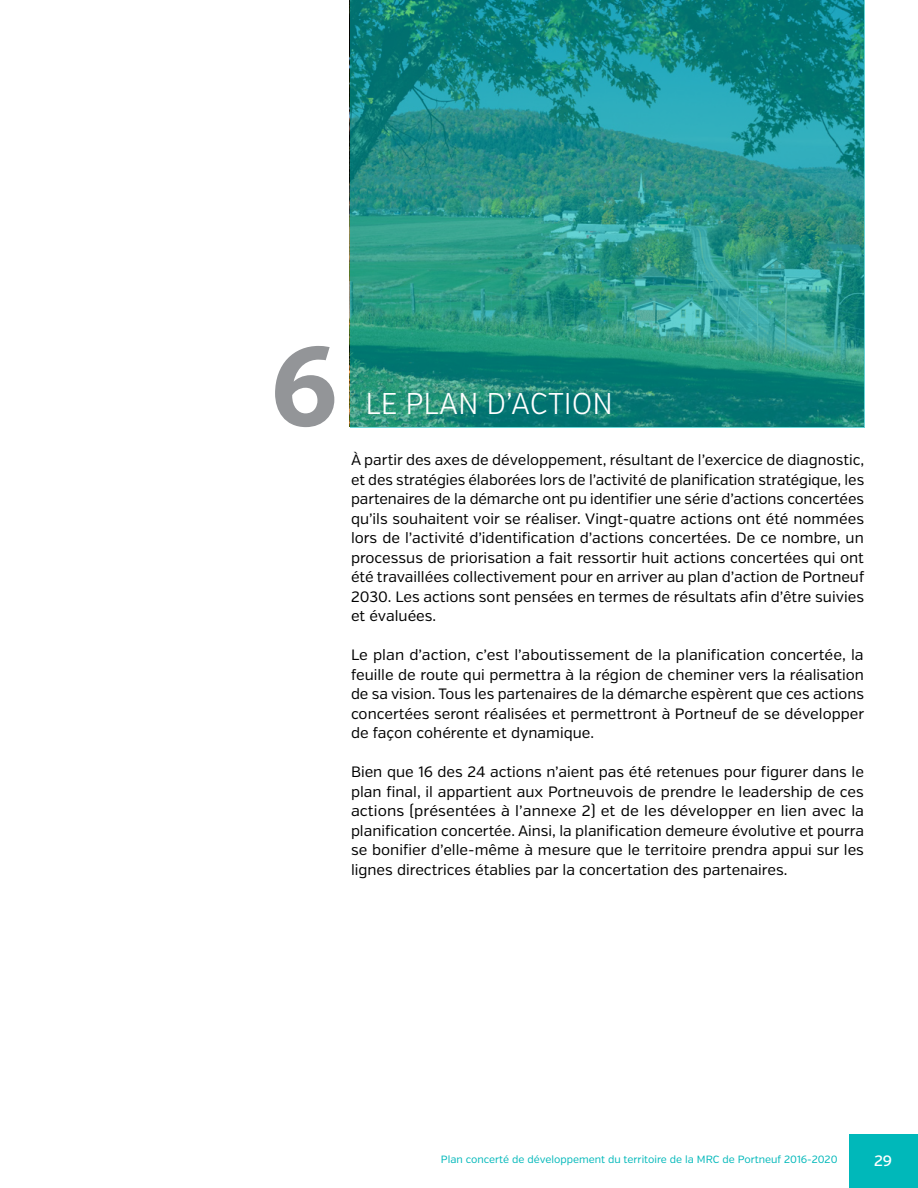
<style>
.page{position:relative;width:918px;height:1188px;background:#fff}
.page>*{position:absolute;margin:0;border:0;box-sizing:border-box;transform-origin:0 0}
.t1{font:700 112.5px "Verb Cond";color:#939598}
.t2{font:300 30px "Verb Cond";color:#fff}
.t3{font:15px/19.5px "Verb";color:#000;text-align:justify}
.t4{font:500 15px "Verb";color:#fff}
.t5{font:10.5px "Verb";color:#00b8ba}
</style>
<div class="page">
<div style="left:849px;top:1134px;width:69px;height:54px;background:#00b8ba"></div>
<svg style="left:351px;top:0;width:514px;height:427px;background:#209087"></svg>
<h1 class="t1" style="left:270px;top:319px;width:69px">6</h1>
<h2 class="t2" style="left:365px;top:386px;width:249px">LE PLAN D’ACTION</h2>
<p class="t3" style="left:351px;top:451px;width:515px">À partir des axes de développement, résultant de l’exercice de diagnostic, et des stratégies élaborées lors de l’activité de planification stratégique, les partenaires de la démarche ont pu identifier une série d’actions concertées qu’ils souhaitent voir se réaliser. Vingt-quatre actions ont été nommées lors de l’activité d’identification d’actions concertées. De ce nombre, un processus de priorisation a fait ressortir huit actions concertées qui ont été travaillées collectivement pour en arriver au plan d’action de Portneuf 2030. Les actions sont pensées en termes de résultats afin d’être suivies et évaluées.</p>
<p class="t3" style="left:351px;top:646px;width:515px">Le plan d’action, c’est l’aboutissement de la planification concertée, la feuille de route qui permettra à la région de cheminer vers la réalisation de sa vision. Tous les partenaires de la démarche espèrent que ces actions concertées seront réalisées et permettront à Portneuf de se développer de façon cohérente et dynamique.</p>
<p class="t3" style="left:351px;top:763px;width:515px">Bien que 16 des 24 actions n’aient pas été retenues pour figurer dans le plan final, il appartient aux Portneuvois de prendre le leadership de ces actions (présentées à l’annexe 2) et de les développer en lien avec la planification concertée. Ainsi, la planification demeure évolutive et pourra se bonifier d’elle-même à mesure que le territoire prendra appui sur les lignes directrices établies par la concertation des partenaires.</p>
<p class="t5" style="left:441px;top:1153px;width:398px">Plan concerté de développement du territoire de la MRC de Portneuf 2016-2020</p>
<p class="t4" style="left:874px;top:1152px;width:20px">29</p>
</div>
